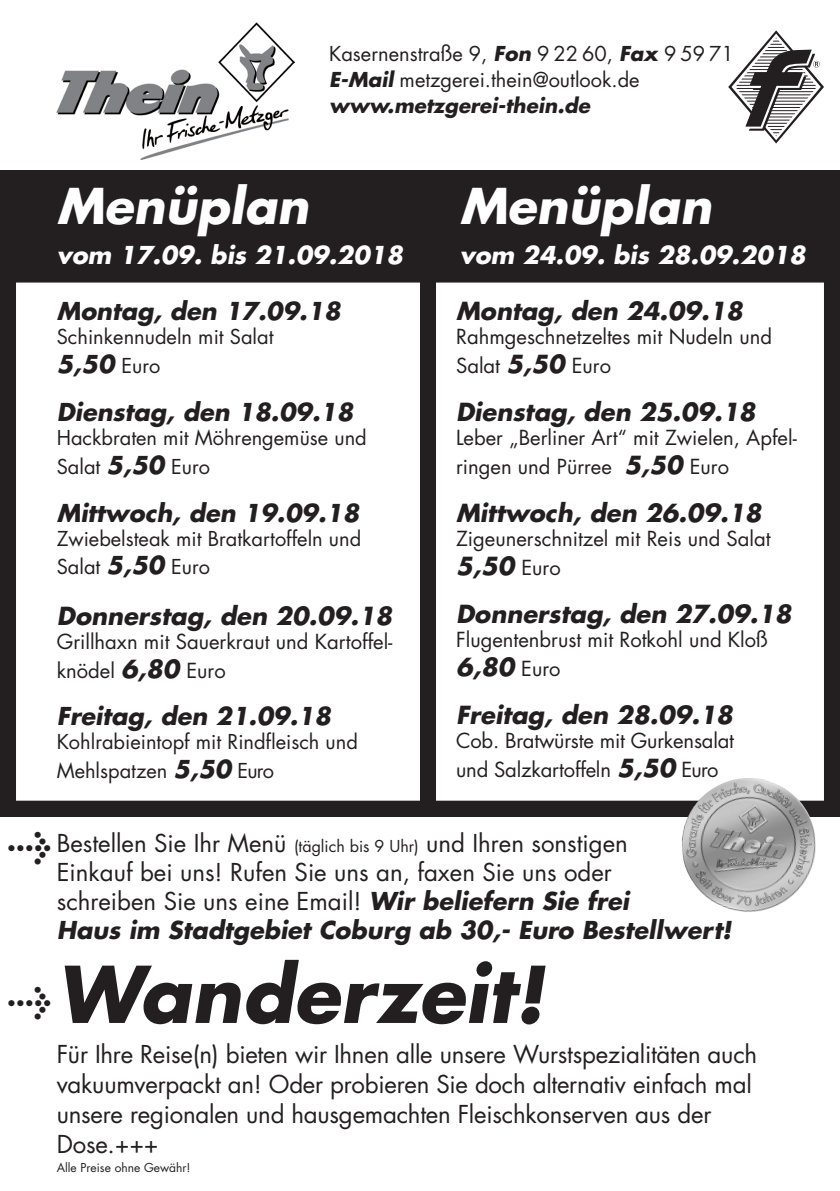
<style>
.page{position:relative;width:840px;height:1191px;background:#fff}
.page>*{position:absolute;margin:0;border:0;box-sizing:border-box;transform-origin:0 0}
.t1{font:italic 700 76px "Futura";color:#231f20}
.t2{font:italic 700 48px "Futura";color:#fff}
.t3{font:36px "Meta Bold Expert";color:#231f20}
.t4{font:italic 700 24.2px "Futura";color:#231f20}
.t5{font:24px/28.8px "Futura";letter-spacing:-.01em;color:#231f20}
.t6{font:italic 700 24px "Futura";color:#231f20}
.t7{font:italic 700 24px "Futura";color:#fff}
.t8{font:20.2px/29px "Futura";color:#231f20}
.t9{font:20px/28.8px "Futura";color:#231f20}
.t10{font:italic 700 20px/26px "Futura";color:#231f20}
.t11{font:12px "Futura";color:#231f20}
.s1{font-weight:700;font-style:italic}
.s2{font-weight:400;font-style:normal}
.s3{font-weight:400;font-style:normal;font-size:20px}
.s4{font-weight:700;font-style:italic;font-size:24px}
.s5{font-weight:700;font-style:italic;font-size:24.2px}
.s6{font-weight:400;font-style:normal;font-size:20.2px}
.s7{font-size:16px}
</style>
<div class="page">
<div style="left:0;top:170px;width:839px;height:646px;background:#231f20"></div>
<div style="left:8px;top:274px;width:823px;height:534px;background:#fff"></div>
<div style="left:0;top:266px;width:839px;height:550px;border:16px solid #231f20"></div>
<div style="left:420px;top:247px;width:16px;height:567px;background:#231f20"></div>
<img style="left:681px;top:778px;width:95px;height:134px">
<svg style="left:728px;top:30px;width:96px;height:114px"></svg>
<img style="left:57px;top:23px;width:237px;height:137px">
<p class="t9" style="left:329px;top:39px;width:406px">Kasernenstraße 9, <span class="s1">Fon</span> 9 22 60, <span class="s1">Fax</span> 9 59 71</p>
<p class="t10" style="left:329px;top:66px;width:312px">E-Mail <span class="s2">metzgerei.thein@outlook.de </span>www.metzgerei-thein.de</p>
<p class="t2" style="left:57px;top:173px;width:253px">Menüplan</p>
<p class="t7" style="left:57px;top:239px;width:347px">vom 17.09. bis 21.09.2018</p>
<p class="t6" style="left:57px;top:294px;width:285px">Montag, den 17.09.18</p>
<p class="t9" style="left:57px;top:322px;width:218px">Schinkennudeln mit Salat</p>
<p class="t6" style="left:57px;top:347px;width:105px">5,50 <span class="s3">Euro</span></p>
<p class="t6" style="left:57px;top:395px;width:298px">Dienstag, den 18.09.18</p>
<p class="t9" style="left:57px;top:422px;width:311px">Hackbraten mit Möhrengemüse und<br>Salat <span class="s4">5,50</span> Euro</p>
<p class="t6" style="left:57px;top:496px;width:304px">Mittwoch, den 19.09.18</p>
<p class="t9" style="left:57px;top:523px;width:306px">Zwiebelsteak mit Bratkartoffeln und</p>
<p class="t9" style="left:57px;top:552px;width:155px">Salat <span class="s4">5,50</span> Euro</p>
<p class="t4" style="left:57px;top:598px;width:336px">Donnerstag, den 20.09.18</p>
<p class="t8" style="left:57px;top:626px;width:337px">Grillhaxn mit Sauerkraut und Kartoffel&shy;knödel <span class="s5">6,80</span> Euro</p>
<p class="t6" style="left:57px;top:699px;width:275px">Freitag, den 21.09.18</p>
<p class="t9" style="left:57px;top:727px;width:302px">Kohlrabieintopf mit Rindfleisch und<br>Mehlspatzen <span class="s4">5,50</span> Euro</p>
<p class="t2" style="left:459px;top:173px;width:253px">Menüplan</p>
<p class="t7" style="left:459px;top:239px;width:347px">vom 24.09. bis 28.09.2018</p>
<p class="t4" style="left:456px;top:294px;width:288px">Montag, den 24.09.18</p>
<p class="t8" style="left:456px;top:322px;width:317px">Rahmgeschnetzeltes mit Nudeln und<br>Salat <span class="s5">5,50</span> Euro</p>
<p class="t4" style="left:456px;top:395px;width:301px">Dienstag, den 25.09.18</p>
<p class="t8" style="left:456px;top:422px;width:342px">Leber „Berliner Art“ mit Zwielen, Apfel&shy;ringen und Pürree <span class="s5">5,50</span> Euro</p>
<p class="t4" style="left:456px;top:496px;width:307px">Mittwoch, den 26.09.18</p>
<p class="t8" style="left:456px;top:524px;width:316px">Zigeunerschnitzel mit Reis und Salat</p>
<p class="t4" style="left:456px;top:549px;width:106px">5,50 <span class="s6">Euro</span></p>
<p class="t4" style="left:456px;top:597px;width:336px">Donnerstag, den 27.09.18</p>
<p class="t8" style="left:456px;top:625px;width:313px">Flugentenbrust mit Rotkohl und Kloß</p>
<p class="t4" style="left:456px;top:650px;width:106px">6,80 <span class="s6">Euro</span></p>
<p class="t4" style="left:456px;top:698px;width:278px">Freitag, den 28.09.18</p>
<p class="t8" style="left:456px;top:725px;width:279px">Cob. Bratwürste mit Gurkensalat und Salzkartoffeln <span class="s5">5,50</span> Euro</p>
<p class="t3" style="left:8px;top:824px;width:45px">l</p>
<p class="t5" style="left:57px;top:829px;width:572px">Bestellen Sie Ihr Menü <span class="s7">(täglich bis 9 Uhr)</span> und Ihren sonstigen</p>
<p class="t5" style="left:57px;top:857px;width:676px">Einkauf bei uns! Rufen Sie uns an, faxen Sie uns oder<br>schreiben Sie uns eine Email! <span class="s1">Wir beliefern Sie frei<br>Haus im Stadtgebiet Coburg ab 30,- Euro Bestellwert!</span></p>
<p class="t1" style="left:57px;top:941px;width:488px">Wanderzeit!</p>
<p class="t5" style="left:57px;top:1038px;width:701px;line-height:30px">Für Ihre Reise(n) bieten wir Ihnen alle unsere Wurstspezialitäten auch vakuumverpackt an! Oder probieren Sie doch alternativ einfach mal</p>
<p class="t5" style="left:57px;top:1098px;width:655px;line-height:30px">unsere regionalen und hausgemachten Fleischkonserven aus der<br>Dose.+++</p>
<p class="t3" style="left:8px;top:978px;width:45px">l</p>
<p class="t11" style="left:57px;top:1159px;width:135px">Alle Preise ohne Gewähr!</p>
</div>
